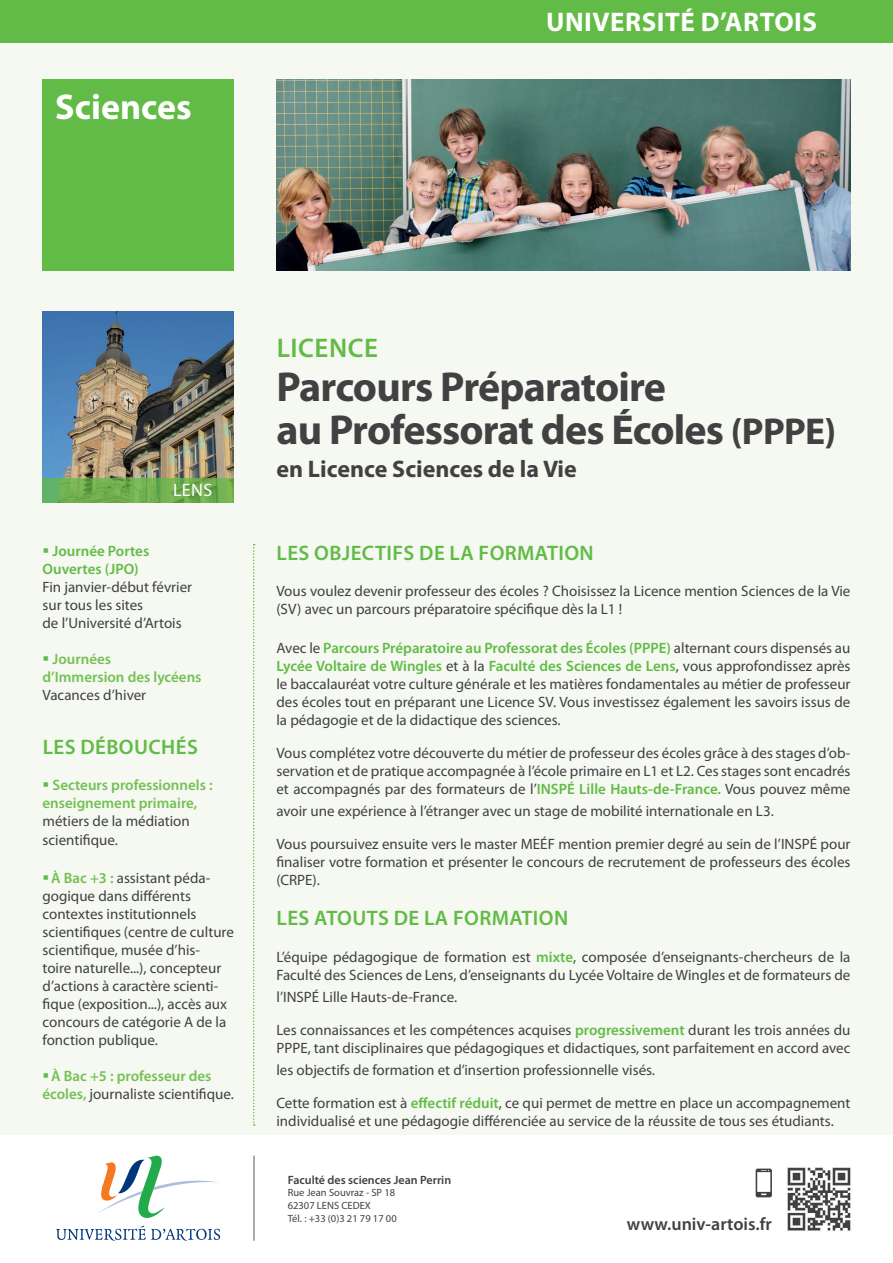
<style>
.page{position:relative;width:893px;height:1263px;background:#f5f9f2}
.page>*{position:absolute;margin:0;border:0;box-sizing:border-box;transform-origin:0 0}
.t1{font:700 42px "Myriad Pro";letter-spacing:-.02em;color:#414042}
.t2{font:700 36px "Myriad Pro";color:#fff}
.t3{font:700 27px "Myriad Pro";letter-spacing:.02em;color:#fff}
.t4{font:600 27px "Myriad Pro";letter-spacing:.02em;color:#62bb46}
.t5{font:700 24px "Myriad Pro";color:#414042}
.t6{font:600 21px "Myriad Pro";letter-spacing:.02em;color:#62bb46}
.t7{font:600 18px "Myriad Pro";color:#414042}
.t8{font:18px "Myriad Pro";color:#fff}
.t9{font:15px/18px "Myriad Pro";color:#414042}
.t10{font:600 15px/18px "Myriad Pro";color:#74c054}
.t11{font:600 15px "Myriad Pro";color:#62bb46}
.t12{font:600 12px "Myriad Pro";color:#414042}
.t13{font:10.5px "Myriad Pro";color:#414042}
.s1{color:#62bb46}
.s2{font-weight:400;color:#414042}
.s3{font-weight:600;color:#74c054}
.s4{font-size:37.5px}
.s5{font-weight:600;color:#62bb46}
</style>
<div class="page">
<div style="left:0;top:1135px;width:893px;height:128px;background:#fff"></div>
<svg style="left:56px;top:1226px;width:164px;height:15px"></svg>
<svg style="left:98px;top:1155px;width:120px;height:63px"></svg>
<hr style="left:254px;top:1155px;width:1px;height:86px;background:#58595b">
<img style="left:787px;top:1167px;width:64px;height:64px">
<svg style="left:756px;top:1168px;width:16px;height:29px"></svg>
<div style="left:43px;top:80px;width:191px;height:191px;background:#62bb46"></div>
<img style="left:43px;top:311px;width:191px;height:167px">
<img style="left:276px;top:80px;width:574px;height:191px">
<div style="left:0;top:0;width:893px;height:43px;background:#62bb46"></div>
<svg style="left:253px;top:544px;width:2px;height:582px"></svg>
<svg style="left:43px;top:478px;width:191px;height:25px;background:#6ead50"></svg>
<p class="t2" style="left:55px;top:84px;width:138px">Sciences</p>
<p class="t3" style="left:546px;top:5px;width:272px">UNIVERSITÉ D’ARTOIS</p>
<p class="t8" style="left:173px;top:479px;width:41px">LENS</p>
<p class="t11" style="left:43px;top:541px;width:108px">▪ Journée Portes</p>
<p class="t11" style="left:43px;top:559px;width:98px">Ouvertes (JPO)</p>
<p class="t9" style="left:43px;top:577px;width:151px">Fin janvier-début février</p>
<p class="t9" style="left:43px;top:595px;width:102px">sur tous les sites</p>
<p class="t9" style="left:43px;top:613px;width:141px">de l’Université d’Artois</p>
<p class="t10" style="left:43px;top:649px;width:70px"><span class="s1">▪</span> Journées</p>
<p class="t10" style="left:43px;top:667px;width:161px">d’Immersion des lycéens</p>
<p class="t9" style="left:43px;top:685px;width:105px">Vacances d’hiver</p>
<p class="t6" style="left:43px;top:733px;width:157px">LES DÉBOUCHÉS</p>
<p class="t10" style="left:43px;top:775px;width:172px"><span class="s1">▪</span> Secteurs professionnels :</p>
<p class="t10" style="left:43px;top:793px;width:156px">enseignement primaire, <span class="s2">métiers de la médiation</span></p>
<p class="t9" style="left:43px;top:831px;width:77px">scientifique.</p>
<p class="t9" style="left:43px;top:868px;width:193px"><span class="s1">▪</span><span class="s3">À Bac +3 :</span> assistant péda&shy;gogique dans différents contextes institutionnels scientifiques (centre de culture scientifique, musée d’his-<br>toire naturelle...), concepteur d’actions à caractère scienti&shy;fique (exposition...), accès aux concours de catégorie A de la fonction publique.</p>
<p class="t10" style="left:43px;top:1066px;width:193px"><span class="s1">▪</span>À Bac +5 : professeur des écoles, <span class="s2">journaliste scientifique.</span></p>
<p class="t4" style="left:277px;top:331px;width:103px">LICENCE</p>
<p class="t1" style="left:276px;top:359px;width:391px">Parcours Préparatoire</p>
<p class="t1" style="left:276px;top:403px;width:561px">au Professorat des Écoles <span class="s4">(PPPE)</span></p>
<p class="t5" style="left:276px;top:453px;width:302px">en Licence Sciences de la Vie</p>
<p class="t6" style="left:277px;top:539px;width:319px">LES OBJECTIFS DE LA FORMATION</p>
<p class="t9" style="left:276px;top:581px;width:576px">Vous voulez devenir professeur des écoles ? Choisissez la Licence mention Sciences de la Vie (SV) avec un parcours préparatoire spécifique dès la L1 !</p>
<p class="t9" style="left:276px;top:639px;width:576px;text-align:justify">Avec le <span class="s5">Parcours Préparatoire au Professorat des Écoles (PPPE)</span> alternant cours dispensés au <span class="s5">Lycée Voltaire de Wingles</span> et à la <span class="s5">Faculté des Sciences de Lens</span>, vous approfondissez après le baccalauréat votre culture générale et les matières fondamentales au métier de professeur des écoles tout en préparant une Licence SV. Vous investissez également les savoirs issus de la pédagogie et de la didactique des sciences.</p>
<p class="t9" style="left:276px;top:744px;width:576px;text-align:justify">Vous complétez votre découverte du métier de professeur des écoles grâce à des stages d’ob&shy;servation et de pratique accompagnée à l’école primaire en L1 et L2. Ces stages sont encadrés et accompagnés par des formateurs de l’<span class="s5">INSPÉ Lille Hauts-de-France.</span> Vous pouvez même</p>
<p class="t9" style="left:276px;top:802px;width:499px">avoir une expérience à l’étranger avec un stage de mobilité internationale en L3.</p>
<p class="t9" style="left:276px;top:835px;width:576px;text-align:justify">Vous poursuivez ensuite vers le master MEÉF mention premier degré au sein de l’INSPÉ pour finaliser votre formation et présenter le concours de recrutement de professeurs des écoles (CRPE).</p>
<p class="t6" style="left:277px;top:905px;width:293px">LES ATOUTS DE LA FORMATION</p>
<p class="t9" style="left:276px;top:948px;width:576px">L’équipe pédagogique de formation est <span class="s5">mixte</span>, composée d’enseignants-chercheurs de la<br>Faculté des Sciences de Lens, d’enseignants du Lycée Voltaire de Wingles et de formateurs de</p>
<p class="t9" style="left:276px;top:988px;width:182px">l’INSPÉ Lille Hauts-de-France.</p>
<p class="t9" style="left:276px;top:1021px;width:576px">Les connaissances et les compétences acquises <span class="s5">progressivement</span> durant les trois années du<br>PPPE, tant disciplinaires que pédagogiques et didactiques, sont parfaitement en accord avec</p>
<p class="t9" style="left:276px;top:1060px;width:380px">les objectifs de formation et d’insertion professionnelle visés.</p>
<p class="t9" style="left:276px;top:1093px;width:575px">Cette formation est à <span class="s5">effectif réduit</span>, ce qui permet de mettre en place un accompagnement individualisé et une pédagogie différenciée au service de la réussite de tous ses étudiants.</p>
<p class="t12" style="left:288px;top:1172px;width:165px">Faculté des sciences Jean Perrin</p>
<p class="t13" style="left:288px;top:1186px;width:109px">Rue Jean Souvraz - SP 18</p>
<p class="t13" style="left:288px;top:1199px;width:85px">62307 LENS CEDEX</p>
<p class="t13" style="left:288px;top:1211px;width:110px">Tél. : +33 (0)3 21 79 17 00</p>
<p class="t7" style="left:627px;top:1212px;width:146px">www.univ-artois.fr</p>
</div>
